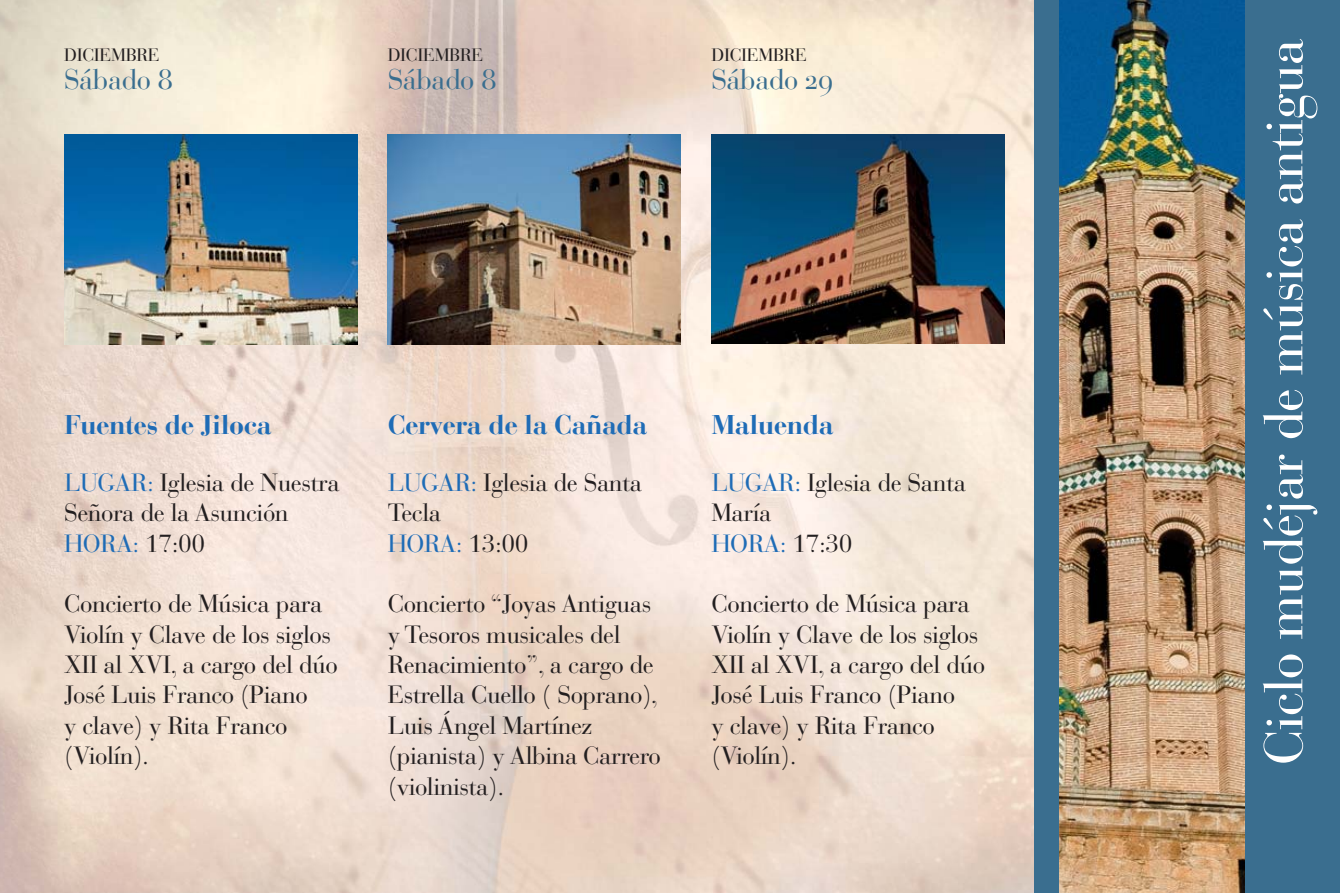
<style>
.page{position:relative;width:1340px;height:893px;background:#fff}
.page>*{position:absolute;margin:0;border:0;box-sizing:border-box;transform-origin:0 0}
.t1{font:54px "Bauer Bodoni Roman Os F";letter-spacing:-.02em;color:#fff}
.t2{font:28.12px "Bauer Bodoni Roman Os F";letter-spacing:-.02em;color:#3a6e8f}
.t3{font:27px "Bauer Bodoni Bold Os F";letter-spacing:-.02em;color:#1f6cb6}
.t4{font:24.75px/30.4px "Bauer Bodoni Std";letter-spacing:-.02em;color:#231f20}
.t5{font:18px "Bauer Bodoni Roman Os F";letter-spacing:-.02em;color:#231f20}
.s1{color:#1f6cb6}
</style>
<div class="page">
<img style="left:0;top:0;width:479px;height:893px">
<img style="left:479px;top:0;width:555px;height:757px">
<img style="left:1058px;top:0;width:187px;height:893px">
<div style="left:1245px;top:0;width:94px;height:893px;background:#3a6e8f"></div>
<div style="left:1034px;top:0;width:24px;height:893px;background:#3a6e8f"></div>
<img style="left:64px;top:135px;width:293px;height:209px">
<img style="left:388px;top:135px;width:293px;height:209px">
<img style="left:711px;top:135px;width:293px;height:209px">
<p class="t5" style="left:64px;top:44px;width:97px">DICIEMBRE</p>
<p class="t2" style="left:64px;top:62px;width:111px">Sábado 8</p>
<p class="t5" style="left:388px;top:44px;width:97px">DICIEMBRE</p>
<p class="t2" style="left:388px;top:62px;width:111px">Sábado 8</p>
<p class="t5" style="left:711px;top:44px;width:97px">DICIEMBRE</p>
<p class="t2" style="left:711px;top:62px;width:123px">Sábado 29</p>
<p class="t3" style="left:64px;top:409px;width:209px">Fuentes de Jiloca</p>
<p class="t4" style="left:64px;top:469px;width:277px"><span class="s1">LUGAR:</span> Iglesia de Nuestra<br>Señora de la Asunción<br><span class="s1">HORA:</span> 17:00</p>
<p class="t4" style="left:64px;top:591px;width:275px">Concierto de Música para<br>Violín y Clave de los siglos<br>XII al XVI, a cargo del dúo<br>José Luis Franco (Piano<br>y clave) y Rita Franco (Violín).</p>
<p class="t3" style="left:388px;top:409px;width:261px">Cervera de la Cañada</p>
<p class="t4" style="left:388px;top:469px;width:256px"><span class="s1">LUGAR:</span> Iglesia de Santa<br>Tecla<br><span class="s1">HORA:</span> 13:00</p>
<p class="t4" style="left:388px;top:591px;width:275px">Concierto “Joyas Antiguas y Tesoros musicales del<br>Renacimiento”, a cargo de<br>Estrella Cuello ( Soprano),<br>Luis Ángel Martínez (pianista) y Albina Carrero (violinista).</p>
<p class="t3" style="left:711px;top:409px;width:124px">Maluenda</p>
<p class="t4" style="left:711px;top:469px;width:256px"><span class="s1">LUGAR:</span> Iglesia de Santa<br>María<br><span class="s1">HORA:</span> 17:30</p>
<p class="t4" style="left:711px;top:591px;width:275px">Concierto de Música para<br>Violín y Clave de los siglos<br>XII al XVI, a cargo del dúo<br>José Luis Franco (Piano<br>y clave) y Rita Franco (Violín).</p>
<h1 class="t1" style="left:1251px;top:765px;width:728px;rotate:-90deg">Ciclo mudéjar de música antigua</h1>
</div>
